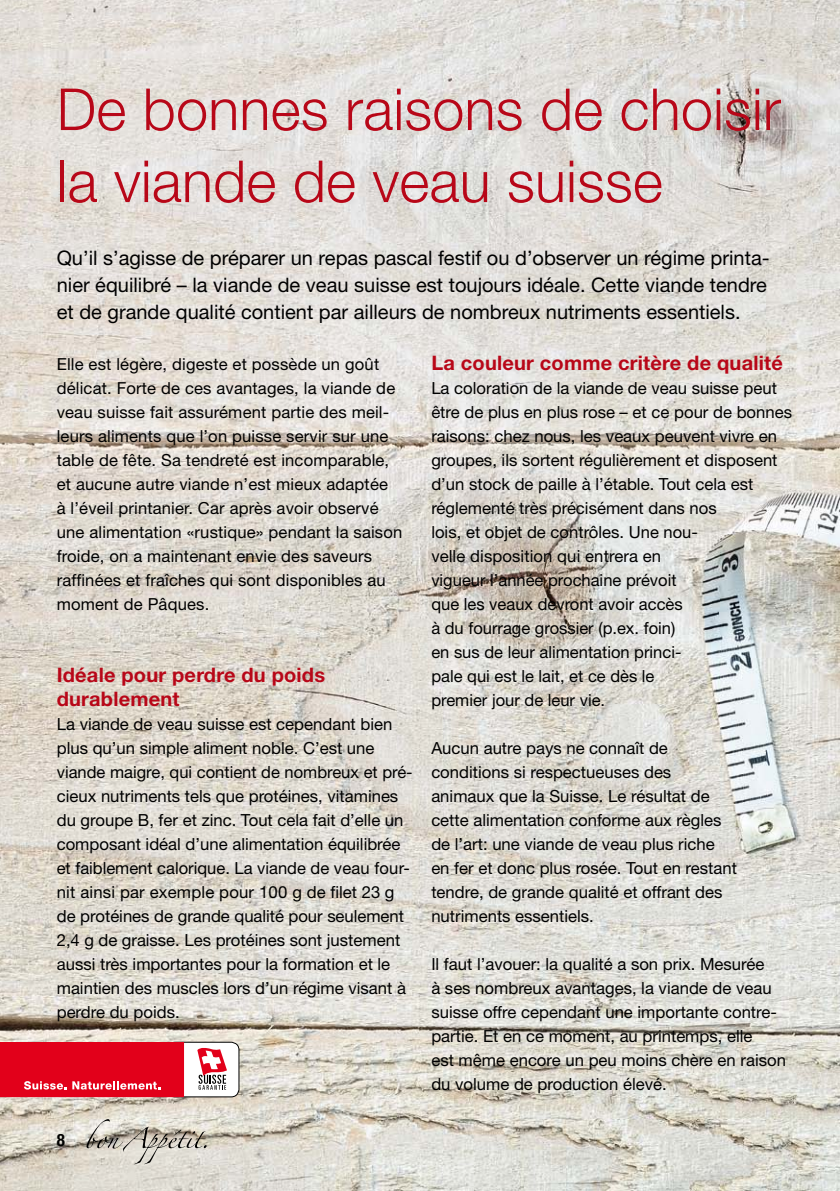
<style>
.page{position:relative;width:840px;height:1191px;background:#fff}
.page>*{position:absolute;margin:0;border:0;box-sizing:border-box;transform-origin:0 0}
.t1{font:300 58px/72px "Helvetica Neue LT Std";letter-spacing:.005em;color:#b80718}
.t2{font:20px/27px "Helvetica Neue LT Std";color:#000}
.t3{font:700 20px/24px "Helvetica Neue LT Std";letter-spacing:.01em;color:#b80718}
.t4{font:700 condensed 17px "Helvetica Neue LT Std";color:#000}
.t5{font:16.8px/24px "Helvetica Neue LT Std";color:#000}
.t6{font:16.6px/24px "Helvetica Neue LT Std";letter-spacing:.01em;color:#000}
</style>
<div class="page">
<img style="left:0;top:0;width:839px;height:1191px">
<svg style="left:86px;top:1119px;width:120px;height:45px;background:#c6c2b8"></svg>
<div style="left:167px;top:1042px;width:72px;height:54px;background:#fff;border-radius:8px"></div>
<div style="left:167px;top:1042px;width:72px;height:55px;border:1px solid #000;border-radius:8px"></div>
<div style="left:0;top:1042px;width:184px;height:55px;background:#e2001a"></div>
<svg style="left:197px;top:1048px;width:30px;height:41px"></svg>
<svg style="left:24px;top:1081px;width:136px;height:8px"></svg>
<h1 class="t1" style="left:57px;top:72px;width:725px">De bonnes raisons de choisir la viande de veau suisse</h1>
<p class="t2" style="left:57px;top:244px;width:714px">Qu’il s’agisse de préparer un repas pascal festif ou d’observer un régime printa&shy;nier équilibré – la viande de veau suisse est toujours idéale. Cette viande tendre et de grande qualité contient par ailleurs de nombreux nutriments essentiels.</p>
<p class="t6" style="left:57px;top:352px;width:347px">Elle est légère, digeste et possède un goût délicat. Forte de ces avantages, la viande de veau suisse fait assurément partie des meil&shy;leurs aliments que l’on puisse servir sur une table de fête. Sa tendreté est incomparable, et aucune autre viande n’est mieux adaptée<br>à l’éveil printanier. Car après avoir observé une alimentation «rustique» pendant la saison froide, on a maintenant envie des saveurs raffinées et fraîches qui sont disponibles au moment de Pâques.</p>
<p class="t3" style="left:57px;top:662px;width:270px">Idéale pour perdre du poids durablement</p>
<p class="t5" style="left:57px;top:712px;width:357px">La viande de veau suisse est cependant bien plus qu’un simple aliment noble. C’est une viande maigre, qui contient de nombreux et pré&shy;cieux nutriments tels que protéines, vitamines du groupe B, fer et zinc. Tout cela fait d’elle un composant idéal d’une alimentation équilibrée et faiblement calorique. La viande de veau four&shy;nit ainsi par exemple pour 100 g de filet 23 g de protéines de grande qualité pour seulement 2,4 g de graisse. Les protéines sont justement aussi très importantes pour la formation et le maintien des muscles lors d’un régime visant à perdre du poids.</p>
<p class="t4" style="left:57px;top:1130px;width:10px">8</p>
<p class="t3" style="left:431px;top:350px;width:353px">La couleur comme critère de qualité</p>
<p class="t5" style="left:431px;top:376px;width:362px">La coloration de la viande de veau suisse peut être de plus en plus rose – et ce pour de bonnes raisons: chez nous, les veaux peuvent vivre en groupes, ils sortent régulièrement et disposent d’un stock de paille à l’étable. Tout cela est réglementé très précisément dans nos<br>lois, et objet de contrôles. Une nou-<br>velle disposition qui entrera en<br>vigueur l’année prochaine prévoit<br>que les veaux devront avoir accès<br>à du fourrage grossier (p.ex. foin)<br>en sus de leur alimentation princi-<br>pale qui est le lait, et ce dès le<br>premier jour de leur vie.</p>
<p class="t5" style="left:431px;top:736px;width:307px">Aucun autre pays ne connaît de conditions si respectueuses des animaux que la Suisse. Le résultat de cette alimentation conforme aux règles de l’art: une viande de veau plus riche en fer et donc plus rosée. Tout en restant tendre, de grande qualité et offrant des nutriments essentiels.</p>
<p class="t5" style="left:431px;top:952px;width:356px">Il faut l’avouer: la qualité a son prix. Mesurée<br>à ses nombreux avantages, la viande de veau suisse offre cependant une importante contre&shy;partie. Et en ce moment, au printemps, elle<br>est même encore un peu moins chère en raison du volume de production élevé.</p>
</div>
